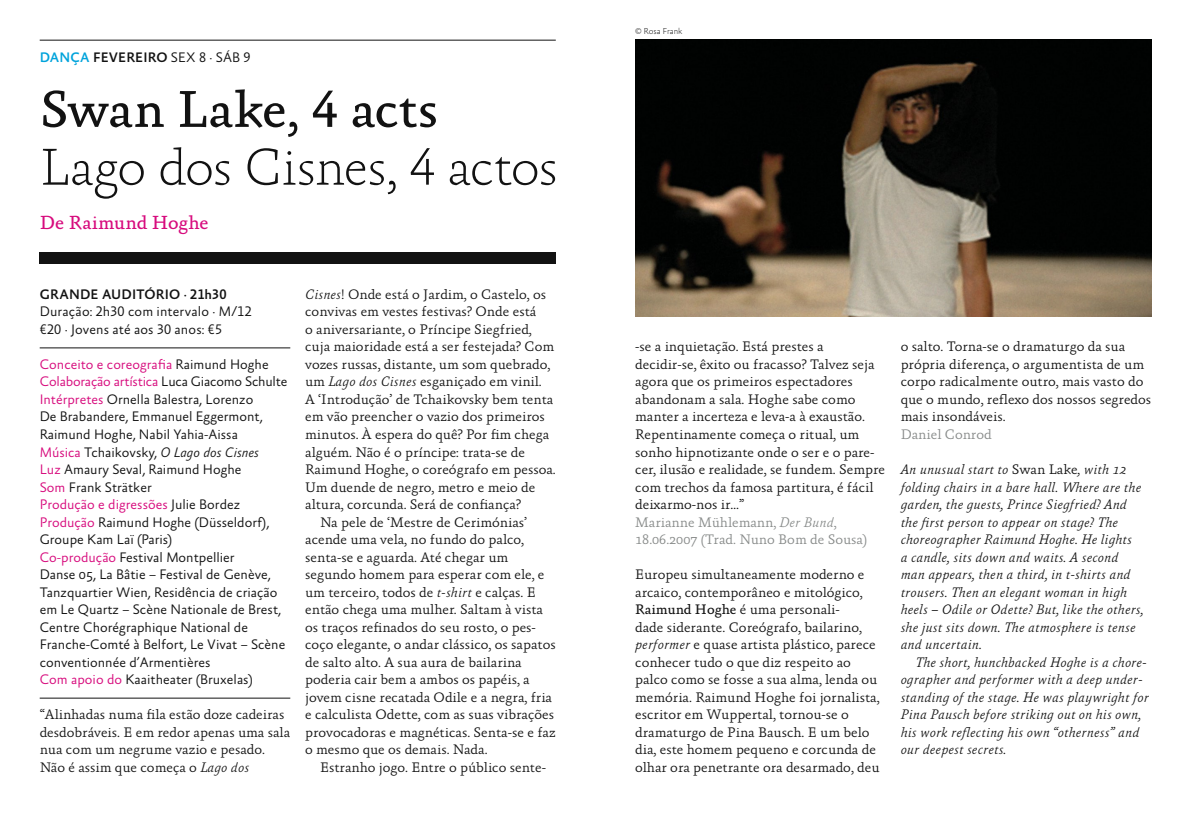
<style>
.page{position:relative;width:1191px;height:829px;background:#fff}
.page>*{position:absolute;margin:0;border:0;box-sizing:border-box;transform-origin:0 0}
.t1{font:100 52.5px/57.8px "Absara OT";letter-spacing:-.025em;color:#121212}
.t2{font:19.25px "Absara OT";letter-spacing:.01em;color:#d70b7d}
.t3{font:300 14px/17.5px "Absara OT";color:#121212}
.t4{font:300 14px/17.5px "Absara Sans OT";color:#121212}
.t5{font:italic 300 14px "Absara OT";color:#121212}
.t6{font:500 14px "Absara Sans OT";letter-spacing:.005em;color:#121212}
.t7{font:100 8.75px "Absara Sans OT";color:#121212}
.s1{color:#00a3db}
.s2{font-weight:300}
.s3{font-weight:400}
.s4{font-weight:500}
.s5{color:#d70b7d}
.s6{font-style:italic}
.s7{color:#878a89}
.s8{font-style:italic;color:#878a89}
.s9{font-style:normal}
</style>
<div class="page">
<hr style="left:40px;top:40px;width:516px;height:1px;background:#121212">
<div style="left:40px;top:253px;width:516px;height:11px;background:#121212"></div>
<hr style="left:40px;top:347px;width:250px;height:1px;background:#121212">
<hr style="left:40px;top:697px;width:250px;height:1px;background:#121212">
<img style="left:635px;top:40px;width:516px;height:276px">
<p class="t6" style="left:40px;top:49px;width:212px"><span class="s1">DANÇA</span> FEVEREIRO <span class="s2">SEX 8 · SÁB 9</span></p>
<p class="t1" style="left:40px;top:83px;width:520px"><span class="s3">Swan Lake, 4 acts<br></span>Lago dos Cisnes, 4 actos</p>
<p class="t2" style="left:40px;top:211px;width:170px">De Raimund Hoghe</p>
<p class="t4" style="left:40px;top:286px;width:214px"><span class="s4">GRANDE AUDITÓRIO · 21h30<br></span>Duração: 2h30 com intervalo · M/12 €20 · Jovens até aos 30 anos: €5</p>
<p class="t4" style="left:40px;top:356px;width:249px"><span class="s5">Conceito e coreografia</span> Raimund Hoghe <span class="s5">Colaboração artística</span> Luca Giacomo Schulte <span class="s5">Intérpretes</span> Ornella Balestra, Lorenzo<br>De Brabandere, Emmanuel Eggermont, Raimund Hoghe, Nabil Yahia-Aissa<br><span class="s5">Música</span> Tchaikovsky, <span class="s6">O Lago dos Cisnes<br></span><span class="s5">Luz</span> Amaury Seval, Raimund Hoghe<br><span class="s5">Som</span> Frank Strätker<br><span class="s5">Produção e digressões</span> Julie Bordez <span class="s5">Produção</span> Raimund Hoghe (Düsseldorf), Groupe Kam Laï (Paris)<br><span class="s5">Co-produção</span> Festival Montpellier<br>Danse 05, La Bâtie – Festival de Genève, Tanzquartier Wien, Residência de criação em Le Quartz – Scène Nationale de Brest, Centre Chorégraphique National de Franche-Comté à Belfort, Le Vivat – Scène conventionnée d’Armentières<br><span class="s5">Com apoio do</span> Kaaitheater (Bruxelas)</p>
<p class="t3" style="left:40px;top:706px;width:252px">“Alinhadas numa fila estão doze cadeiras desdobráveis. E em redor apenas uma sala nua com um negrume vazio e pesado.<br>Não é assim que começa o <span class="s6">Lago dos</span></p>
<p class="t3" style="left:305px;top:286px;width:242px"><span class="s6">Cisnes</span>! Onde está o Jardim, o Castelo, os</p>
<p class="t3" style="left:305px;top:303px;width:233px">convivas em vestes festivas? Onde está</p>
<p class="t3" style="left:305px;top:321px;width:228px">o aniversariante, o Príncipe Siegfried,</p>
<p class="t3" style="left:305px;top:338px;width:251px">cuja maioridade está a ser festejada? Com</p>
<p class="t3" style="left:305px;top:356px;width:247px">vozes russas, distante, um som quebrado,</p>
<p class="t3" style="left:305px;top:373px;width:238px">um <span class="s6">Lago dos Cisnes</span> esganiçado em vinil.</p>
<p class="t3" style="left:305px;top:391px;width:250px">A ‘Introdução’ de Tchaikovsky bem tenta</p>
<p class="t3" style="left:305px;top:408px;width:241px">em vão preencher o vazio dos primeiros</p>
<p class="t3" style="left:305px;top:426px;width:245px">minutos. À espera do quê? Por fim chega</p>
<p class="t3" style="left:305px;top:443px;width:221px">alguém. Não é o príncipe: trata-se de</p>
<p class="t3" style="left:305px;top:461px;width:252px">Raimund Hoghe, o coreógrafo em pessoa.</p>
<p class="t3" style="left:305px;top:478px;width:232px">Um duende de negro, metro e meio de</p>
<p class="t3" style="left:305px;top:496px;width:218px">altura, corcunda. Será de confiança?</p>
<p class="t3" style="left:320px;top:513px;width:209px">Na pele de ‘Mestre de Cerimónias’</p>
<p class="t3" style="left:305px;top:531px;width:220px">acende uma vela, no fundo do palco,</p>
<p class="t3" style="left:305px;top:548px;width:205px">senta-se e aguarda. Até chegar um</p>
<p class="t3" style="left:305px;top:566px;width:241px">segundo homem para esperar com ele, e</p>
<p class="t3" style="left:305px;top:583px;width:232px">um terceiro, todos de <span class="s6">t-shirt</span> e calças. E</p>
<p class="t3" style="left:305px;top:601px;width:239px">então chega uma mulher. Saltam à vista</p>
<p class="t3" style="left:305px;top:618px;width:232px">os traços refinados do seu rosto, o pes-</p>
<p class="t3" style="left:305px;top:636px;width:252px">coço elegante, o andar clássico, os sapatos</p>
<p class="t3" style="left:305px;top:653px;width:218px">de salto alto. A sua aura de bailarina</p>
<p class="t3" style="left:305px;top:671px;width:226px">poderia cair bem a ambos os papéis, a</p>
<p class="t3" style="left:305px;top:688px;width:248px">jovem cisne recatada Odile e a negra, fria</p>
<p class="t3" style="left:305px;top:706px;width:250px">e calculista Odette, com as suas vibrações</p>
<p class="t3" style="left:305px;top:723px;width:252px">provocadoras e magnéticas. Senta-se e faz</p>
<p class="t3" style="left:305px;top:741px;width:184px">o mesmo que os demais. Nada.</p>
<p class="t3" style="left:320px;top:758px;width:227px">Estranho jogo. Entre o público sente-</p>
<p class="t7" style="left:635px;top:26px;width:49px">© Rosa Frank</p>
<p class="t3" style="left:635px;top:338px;width:251px">-se a inquietação. Está prestes a decidir-se, êxito ou fracasso? Talvez seja agora que os primeiros espectadores abandonam a sala. Hoghe sabe como manter a incerteza e leva-a à exaustão.<br>Repentinamente começa o ritual, um sonho hipnotizante onde o ser e o pare&shy;cer, ilusão e realidade, se fundem. Sempre com trechos da famosa partitura, é fácil deixarmo-nos ir…”<br><span class="s7">Marianne Mühlemann,</span> <span class="s8">Der Bund</span><span class="s7">, 18.06.2007 (Trad. Nuno Bom de Sousa)</span></p>
<p class="t3" style="left:635px;top:566px;width:246px">Europeu simultaneamente moderno e arcaico, contemporâneo e mitológico, <span class="s3">Raimund Hoghe</span> é uma personali-<br>dade siderante. Coreógrafo, bailarino, <span class="s6">performer</span> e quase artista plástico, parece conhecer tudo o que diz respeito ao palco como se fosse a sua alma, lenda ou memória. Raimund Hoghe foi jornalista, escritor em Wuppertal, tornou-se o dramaturgo de Pina Bausch. E um belo dia, este homem pequeno e corcunda de olhar ora penetrante ora desarmado, deu</p>
<p class="t3" style="left:900px;top:338px;width:252px">o salto. Torna-se o dramaturgo da sua própria diferença, o argumentista de um corpo radicalmente outro, mais vasto do que o mundo, reflexo dos nossos segredos mais insondáveis.<br><span class="s7">Daniel Conrod</span></p>
<p class="t5" style="left:900px;top:461px;width:228px">An unusual start to <span class="s9">Swan Lake</span>, with 12</p>
<p class="t5" style="left:900px;top:478px;width:242px">folding chairs in a bare hall. Where are the</p>
<p class="t5" style="left:900px;top:496px;width:228px">garden, the guests, Prince Siegfried? And</p>
<p class="t5" style="left:900px;top:513px;width:219px">the first person to appear on stage? The</p>
<p class="t5" style="left:900px;top:531px;width:233px">choreographer Raimund Hoghe. He lights</p>
<p class="t5" style="left:900px;top:548px;width:219px">a candle, sits down and waits. A second</p>
<p class="t5" style="left:900px;top:566px;width:231px">man appears, then a third, in t-shirts and</p>
<p class="t5" style="left:900px;top:583px;width:228px">trousers. Then an elegant woman in high</p>
<p class="t5" style="left:900px;top:601px;width:244px">heels – Odile or Odette? But, like the others,</p>
<p class="t5" style="left:900px;top:618px;width:236px">she just sits down. The atmosphere is tense</p>
<p class="t5" style="left:900px;top:636px;width:83px">and uncertain.</p>
<p class="t5" style="left:915px;top:653px;width:233px">The short, hunchbacked Hoghe is a chore-</p>
<p class="t5" style="left:900px;top:671px;width:244px">ographer and performer with a deep under-</p>
<p class="t5" style="left:900px;top:688px;width:250px">standing of the stage. He was playwright for</p>
<p class="t5" style="left:900px;top:706px;width:242px">Pina Pausch before striking out on his own,</p>
<p class="t5" style="left:900px;top:723px;width:240px">his work reflecting his own “otherness” and</p>
<p class="t5" style="left:900px;top:741px;width:107px">our deepest secrets.</p>
</div>
